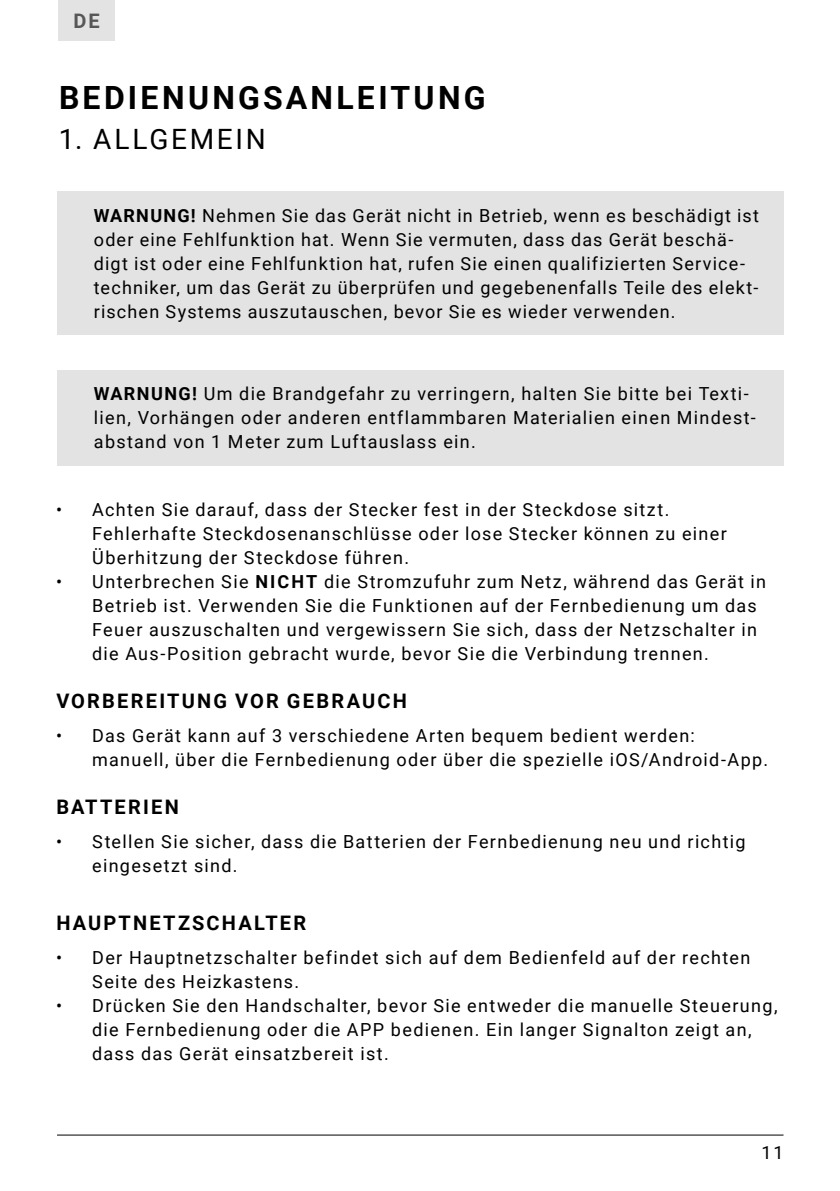
<style>
.page{position:relative;width:840px;height:1191px;background:#fff}
.page>*{position:absolute;margin:0;border:0;box-sizing:border-box;transform-origin:0 0}
.t1{font:700 32px "Roboto";letter-spacing:.1em;color:#000}
.t2{font:28px "Roboto";letter-spacing:.095em;color:#000}
.t3{font:700 20px "Roboto";letter-spacing:.11em;color:#000}
.t4{font:700 20px "Roboto";color:#575756}
.t5{font:18px/24px "Roboto";letter-spacing:.07em;color:#000}
.s1{font-weight:700}
</style>
<div class="page">
<div style="left:58px;top:0;width:57px;height:41px;background:#e3e3e3"></div>
<hr style="left:57px;top:1134px;width:726px;height:1px;background:#000">
<div style="left:57px;top:191px;width:726px;height:143px;background:#e3e3e3"></div>
<div style="left:57px;top:370px;width:726px;height:95px;background:#e3e3e3"></div>
<p class="t4" style="left:73px;top:7px;width:28px">DE</p>
<h1 class="t1" style="left:59px;top:75px;width:428px">BEDIENUNGSANLEITUNG</h1>
<h2 class="t2" style="left:59px;top:119px;width:208px">1. ALLGEMEIN</h2>
<p class="t5" style="left:94px;top:202px;width:666px"><span class="s1">WARNUNG!</span> Nehmen Sie das Gerät nicht in Betrieb, wenn es beschädigt ist oder eine Fehlfunktion hat. Wenn Sie vermuten, dass das Gerät beschä&shy;digt ist oder eine Fehlfunktion hat, rufen Sie einen qualifizierten Service&shy;techniker, um das Gerät zu überprüfen und gegebenenfalls Teile des elekt&shy;rischen Systems auszutauschen, bevor Sie es wieder verwenden.</p>
<p class="t5" style="left:94px;top:381px;width:663px"><span class="s1">WARNUNG!</span> Um die Brandgefahr zu verringern, halten Sie bitte bei Texti&shy;lien, Vorhängen oder anderen entflammbaren Materialien einen Mindest&shy;abstand von 1 Meter zum Luftauslass ein.</p>
<p class="t5" style="left:92px;top:497px;width:635px;text-indent:-36px">• Achten Sie darauf, dass der Stecker fest in der Steckdose sitzt.<br>Fehlerhafte Steckdosenanschlüsse oder lose Stecker können zu einer<br>Überhitzung der Steckdose führen.</p>
<p class="t5" style="left:92px;top:569px;width:675px;text-indent:-36px">• Unterbrechen Sie <span class="s1">NICHT</span> die Stromzufuhr zum Netz, während das Gerät in Betrieb ist. Verwenden Sie die Funktionen auf der Fernbedienung um das Feuer auszuschalten und vergewissern Sie sich, dass der Netzschalter in die Aus-Position gebracht wurde, bevor Sie die Verbindung trennen.</p>
<p class="t3" style="left:56px;top:687px;width:352px">VORBEREITUNG VOR GEBRAUCH</p>
<p class="t5" style="left:92px;top:723px;width:677px;text-indent:-36px">• Das Gerät kann auf 3 verschiedene Arten bequem bedient werden: manuell, über die Fernbedienung oder über die spezielle iOS/Android-App.</p>
<p class="t3" style="left:56px;top:793px;width:124px">BATTERIEN</p>
<p class="t5" style="left:92px;top:829px;width:654px;text-indent:-36px">• Stellen Sie sicher, dass die Batterien der Fernbedienung neu und richtig eingesetzt sind.</p>
<p class="t3" style="left:56px;top:909px;width:251px">HAUPTNETZSCHALTER</p>
<p class="t5" style="left:92px;top:945px;width:659px;text-indent:-36px">• Der Hauptnetzschalter befindet sich auf dem Bedienfeld auf der rechten<br>Seite des Heizkastens.</p>
<p class="t5" style="left:92px;top:993px;width:686px;text-indent:-36px">• Drücken Sie den Handschalter, bevor Sie entweder die manuelle Steuerung, die Fernbedienung oder die APP bedienen. Ein langer Signalton zeigt an, dass das Gerät einsatzbereit ist.</p>
<p class="t5" style="left:761px;top:1140px;width:24px">11</p>
</div>
